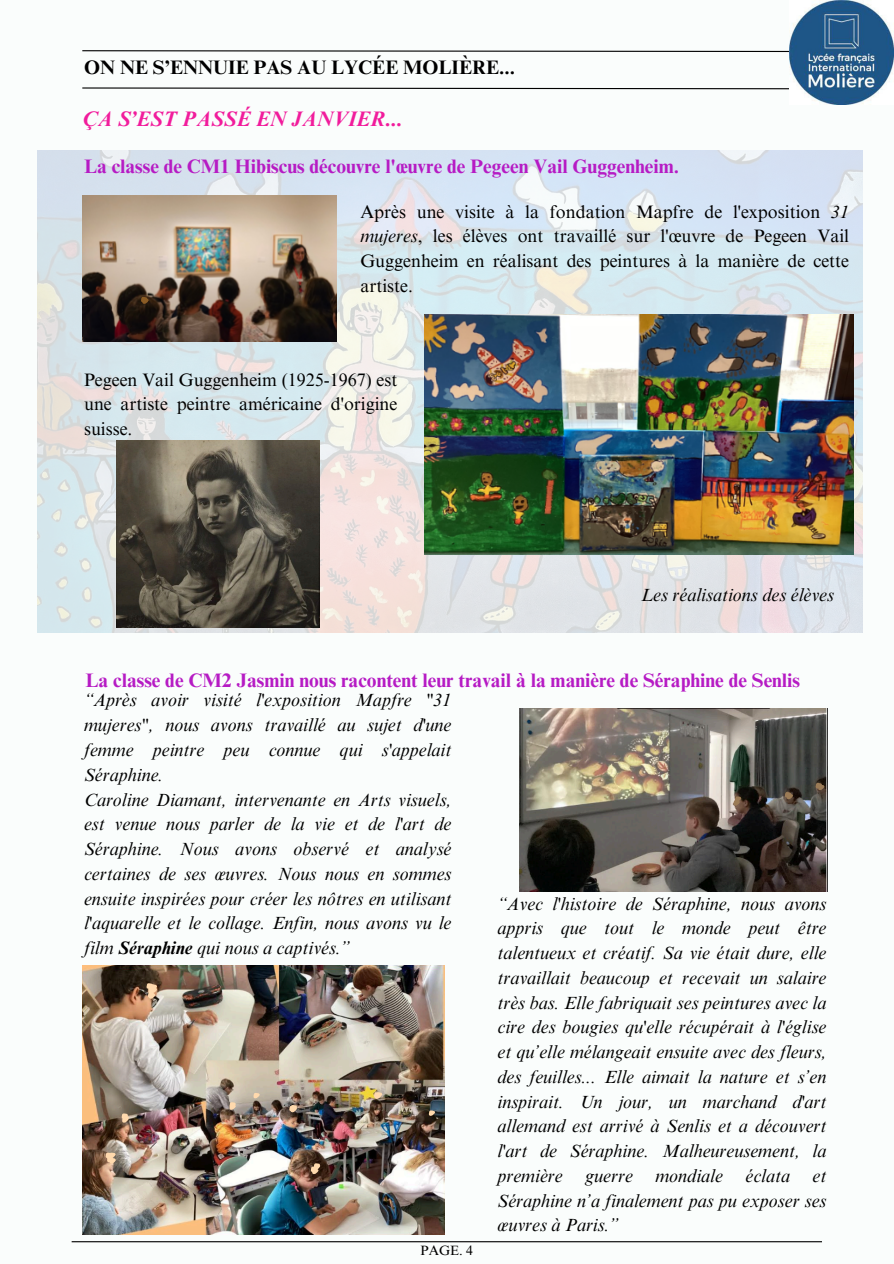
<style>
.page{position:relative;width:894px;height:1264px;background:#fff}
.page>*{position:absolute;margin:0;border:0;box-sizing:border-box;transform-origin:0 0}
.t1{font:italic 700 21px "Times NRMT Pro";color:#f11c9c}
.t2{font:700 19.5px "Times NRMT Pro";color:#b61bc4}
.t3{font:700 19.5px "Times NRMT Pro";color:#000}
.t4{font:italic 18px/24.8px "Times NRMT Pro";color:#000}
.t5{font:18px/24.8px "Times NRMT Pro";color:#000;text-align:justify}
.t6{font:13.5px "Times NRMT Pro";color:#000}
.s1{font-style:italic}
.s2{font-weight:700}
</style>
<div class="page">
<div style="left:0;top:0;width:893px;height:1263px;background:#fafdfc"></div>
<hr style="left:72px;top:1241px;width:749px;height:1px;background:#000">
<svg style="left:82px;top:50px;width:707px;height:2px"></svg>
<svg style="left:82px;top:87px;width:707px;height:3px"></svg>
<img style="left:789px;top:1px;width:103px;height:103px">
<img style="left:38px;top:150px;width:823px;height:482px">
<img style="left:82px;top:196px;width:255px;height:145px">
<img style="left:424px;top:315px;width:429px;height:239px">
<img style="left:116px;top:441px;width:203px;height:186px">
<img style="left:82px;top:965px;width:363px;height:269px">
<img style="left:519px;top:708px;width:308px;height:184px">
<svg style="left:784px;top:792px;width:8px;height:7px"></svg>
<svg style="left:815px;top:783px;width:9px;height:7px"></svg>
<svg style="left:733px;top:796px;width:8px;height:9px"></svg>
<svg style="left:289px;top:1104px;width:8px;height:8px"></svg>
<svg style="left:374px;top:1092px;width:8px;height:6px"></svg>
<svg style="left:229px;top:1102px;width:7px;height:7px"></svg>
<svg style="left:122px;top:1113px;width:7px;height:9px"></svg>
<svg style="left:106px;top:1152px;width:10px;height:11px"></svg>
<svg style="left:311px;top:1163px;width:9px;height:11px"></svg>
<svg style="left:428px;top:1110px;width:7px;height:5px"></svg>
<svg style="left:253px;top:1092px;width:7px;height:6px"></svg>
<svg style="left:146px;top:983px;width:11px;height:15px"></svg>
<svg style="left:141px;top:297px;width:8px;height:7px"></svg>
<p class="t3" style="left:84px;top:60px;width:432px">ON NE S’ENNUIE PAS AU LYCÉE MOLIÈRE...</p>
<p class="t1" style="left:82px;top:111px;width:321px">ÇA S’EST PASSÉ EN JANVIER...</p>
<h2 class="t2" style="left:84px;top:159px;width:596px">La classe de CM1 Hibiscus découvre l'œuvre de Pegeen Vail Guggenheim.</h2>
<p class="t5" style="left:360px;top:201px;width:490px">Après une visite à la fondation Mapfre de l'exposition <span class="s1">31 mujeres</span>, les élèves ont travaillé sur l'œuvre de Pegeen Vail Guggenheim en réalisant des peintures à la manière de cette artiste.</p>
<p class="t5" style="left:84px;top:369px;width:315px">Pegeen Vail Guggenheim (1925-1967) est une artiste peintre américaine d'origine suisse.</p>
<p class="t4" style="left:641px;top:584px;width:194px">Les réalisations des élèves</p>
<p class="t2" style="left:86px;top:673px;width:715px">La classe de CM2 Jasmin nous racontent leur travail à la manière de Séraphine de Senlis</p>
<h1 class="t4" style="left:84px;top:690px;width:369px">“Après avoir visité l'exposition Mapfre "31 mujeres", nous avons travaillé au sujet d'une femme peintre peu connue qui s'appelait Séraphine.<br>Caroline Diamant, intervenante en Arts visuels, est venue nous parler de la vie et de l'art de Séraphine. Nous avons observé et analysé certaines de ses œuvres. Nous nous en sommes ensuite inspirées pour créer les nôtres en utilisant l'aquarelle et le collage. Enfin, nous avons vu le film <span class="s2">Séraphine</span> qui nous a captivés.”</h1>
<h3 class="t4" style="left:497px;top:893px;width:330px;text-align:justify">“Avec l'histoire de Séraphine, nous avons appris que tout le monde peut être talentueux et créatif. Sa vie était dure, elle travaillait beaucoup et recevait un salaire très bas. Elle fabriquait ses peintures avec la cire des bougies qu'elle récupérait à l'église et qu’elle mélangeait ensuite avec des fleurs, des feuilles... Elle aimait la nature et s’en inspirait. Un jour, un marchand d'art allemand est arrivé à Senlis et a découvert l'art de Séraphine. Malheureusement, la première guerre mondiale éclata et Séraphine n’a finalement pas pu exposer ses œuvres à Paris.”</h3>
<h1 class="t6" style="left:420px;top:1245px;width:54px">PAGE. 4</h1>
</div>
